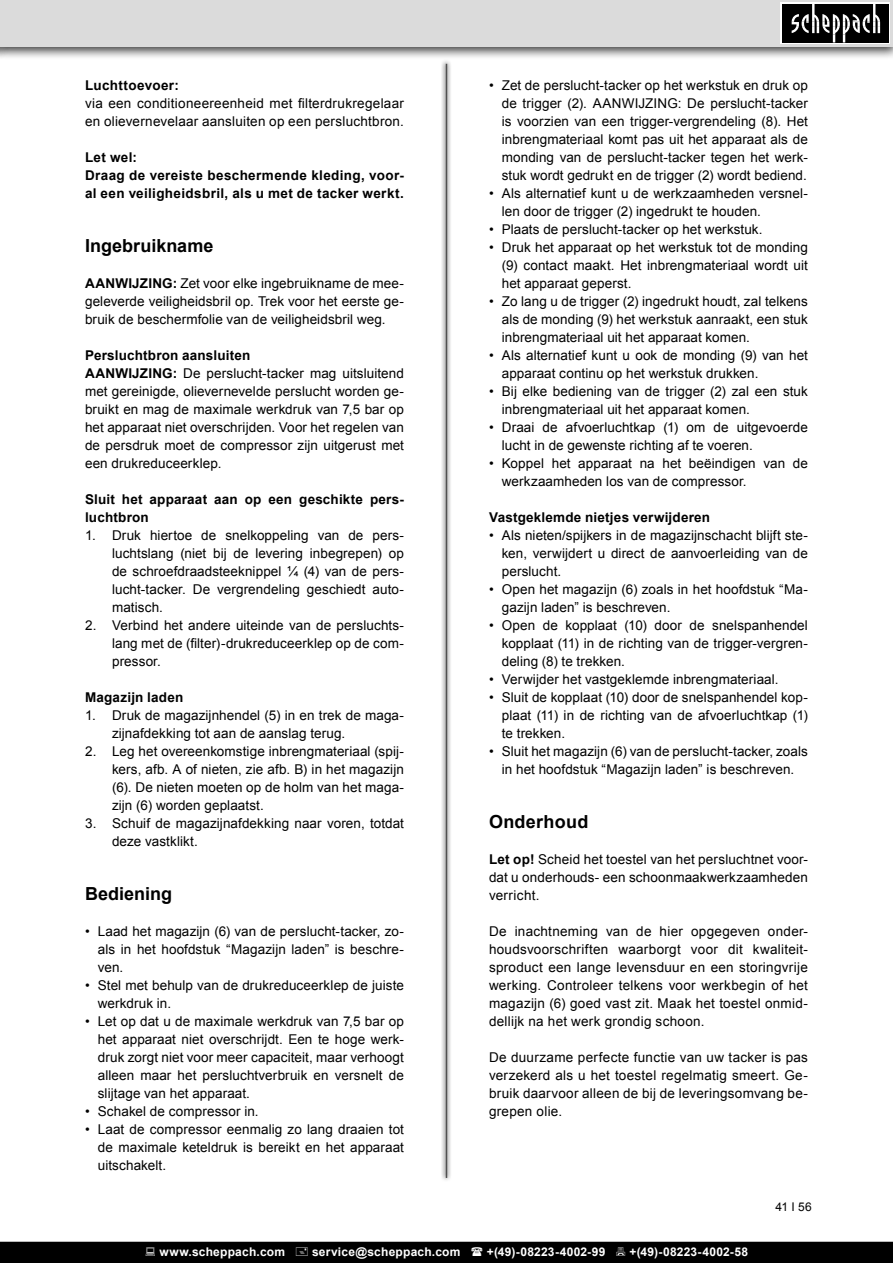
<style>
.page{position:relative;width:893px;height:1263px;background:#fff}
.page>*{position:absolute;margin:0;border:0;box-sizing:border-box;transform-origin:0 0}
.Grundtext_Einzug{font:700 18px "Arial";letter-spacing:.005em;color:#000}
.Grundtext_Einzug-2{font:13.5px/18px "Arial";letter-spacing:.005em;color:#000;text-align:justify}
.Grundtext_Einzug-3{font:700 13.5px/18px "Arial";letter-spacing:.02em;color:#000}
.t1{font:700 12px "Arial";letter-spacing:.02em;color:#fff}
.t2{font:12px "Arial";color:#000}
.s1{font-weight:700}
</style>
<div class="page">
<div style="left:1px;top:1242px;width:891px;height:20px;background:#000"></div>
<div style="left:0;top:1242px;width:893px;height:21px;border:2px solid #000"></div>
<div style="left:0;top:0;width:893px;height:60px;background:#000;opacity:.75"></div>
<div style="left:0;top:0;width:893px;height:46px;background:#dbdbdb"></div>
<div style="left:780px;top:2px;width:110px;height:42px;background:linear-gradient(to right,#040404,#060606)"></div>
<div style="left:782px;top:4px;width:106px;height:38px;background:#000"></div>
<svg style="left:792px;top:4px;width:88px;height:38px"></svg>
<svg style="left:441px;top:59px;width:11px;height:1121px"></svg>
<hr style="left:446px;top:64px;width:1px;height:1114px;background:#505050">
<p class="Grundtext_Einzug-3" style="left:85px;top:77px;width:95px">Luchttoevoer:</p>
<p class="Grundtext_Einzug-2" style="left:85px;top:94px;width:320px">via een conditioneereenheid met filterdrukregelaar en olievernevelaar aansluiten op een persluchtbron.</p>
<p class="Grundtext_Einzug-3" style="left:85px;top:149px;width:54px">Let wel:</p>
<p class="Grundtext_Einzug-3" style="left:85px;top:167px;width:320px">Draag de vereiste beschermende kleding, voor&shy;al een veiligheidsbril, als u met de tacker werkt.</p>
<p class="Grundtext_Einzug" style="left:85px;top:234px;width:130px">Ingebruikname</p>
<p class="Grundtext_Einzug-2" style="left:85px;top:274px;width:320px"><span class="s1">AANWIJZING:</span> Zet voor elke ingebruikname de mee&shy;geleverde veiligheidsbril op. Trek voor het eerste ge&shy;bruik de beschermfolie van de veiligheidsbril weg.</p>
<p class="Grundtext_Einzug-3" style="left:85px;top:347px;width:167px">Persluchtbron aansluiten</p>
<p class="Grundtext_Einzug-2" style="left:85px;top:364px;width:320px"><span class="s1">AANWIJZING:</span> De perslucht-tacker mag uitsluitend met gereinigde, olievernevelde perslucht worden ge&shy;bruikt en mag de maximale werkdruk van 7,5 bar op het apparaat niet overschrijden. Voor het regelen van de persdruk moet de compressor zijn uitgerust met een drukreduceerklep.</p>
<p class="Grundtext_Einzug-3" style="left:85px;top:491px;width:320px">Sluit het apparaat aan op een geschikte pers&shy;luchtbron</p>
<p class="Grundtext_Einzug-2" style="left:112px;top:526px;width:293px;text-indent:-27px">1. Druk hiertoe de snelkoppeling van de pers&shy;luchtslang (niet bij de levering inbegrepen) op de schroefdraadsteeknippel ¼ (4) van de pers&shy;lucht-tacker. De vergrendeling geschiedt auto&shy;matisch.</p>
<p class="Grundtext_Einzug-2" style="left:112px;top:616px;width:293px;text-indent:-27px">2. Verbind het andere uiteinde van de persluchts&shy;lang met de (filter)-drukreduceerklep op de com&shy;pressor.</p>
<p class="Grundtext_Einzug-3" style="left:85px;top:689px;width:100px">Magazijn laden</p>
<p class="Grundtext_Einzug-2" style="left:112px;top:706px;width:293px;text-indent:-27px">1. Druk de magazijnhendel (5) in en trek de maga&shy;zijnafdekking tot aan de aanslag terug.</p>
<p class="Grundtext_Einzug-2" style="left:112px;top:742px;width:293px;text-indent:-27px">2. Leg het overeenkomstige inbrengmateriaal (spij&shy;kers, afb. A of nieten, zie afb. B) in het magazijn (6). De nieten moeten op de holm van het maga&shy;zijn (6) worden geplaatst.</p>
<p class="Grundtext_Einzug-2" style="left:112px;top:814px;width:293px;text-indent:-27px">3. Schuif de magazijnafdekking naar voren, totdat deze vastklikt.</p>
<p class="Grundtext_Einzug" style="left:85px;top:882px;width:88px">Bediening</p>
<p class="Grundtext_Einzug-2" style="left:98px;top:922px;width:308px;text-indent:-13px">• Laad het magazijn (6) van de perslucht-tacker, zo&shy;als in het hoofdstuk “Magazijn laden” is beschre&shy;ven.</p>
<p class="Grundtext_Einzug-2" style="left:98px;top:976px;width:308px;text-indent:-13px">• Stel met behulp van de drukreduceerklep de juiste werkdruk in.</p>
<p class="Grundtext_Einzug-2" style="left:98px;top:1012px;width:308px;text-indent:-13px">• Let op dat u de maximale werkdruk van 7,5 bar op het apparaat niet overschrijdt. Een te hoge werk&shy;druk zorgt niet voor meer capaciteit, maar verhoogt alleen maar het persluchtverbruik en versnelt de slijtage van het apparaat.</p>
<p class="Grundtext_Einzug-2" style="left:85px;top:1102px;width:175px">• Schakel de compressor in.</p>
<p class="Grundtext_Einzug-2" style="left:98px;top:1120px;width:308px;text-indent:-13px">• Laat de compressor eenmalig zo lang draaien tot de maximale keteldruk is bereikt en het apparaat uitschakelt.</p>
<p class="Grundtext_Einzug-2" style="left:502px;top:76px;width:308px;text-indent:-13px">• Zet de perslucht-tacker op het werkstuk en druk op de trigger (2). AANWIJZING: De perslucht-tacker is voorzien van een trigger-vergrendeling (8). Het inbrengmateriaal komt pas uit het apparaat als de monding van de perslucht-tacker tegen het werk&shy;stuk wordt gedrukt en de trigger (2) wordt bediend.</p>
<p class="Grundtext_Einzug-2" style="left:502px;top:184px;width:308px;text-indent:-13px">• Als alternatief kunt u de werkzaamheden versnel&shy;len door de trigger (2) ingedrukt te houden.</p>
<p class="Grundtext_Einzug-2" style="left:489px;top:220px;width:275px">• Plaats de perslucht-tacker op het werkstuk.</p>
<p class="Grundtext_Einzug-2" style="left:502px;top:238px;width:308px;text-indent:-13px">• Druk het apparaat op het werkstuk tot de monding (9) contact maakt. Het inbrengmateriaal wordt uit het apparaat geperst.</p>
<p class="Grundtext_Einzug-2" style="left:502px;top:292px;width:308px;text-indent:-13px">• Zo lang u de trigger (2) ingedrukt houdt, zal telkens als de monding (9) het werkstuk aanraakt, een stuk inbrengmateriaal uit het apparaat komen.</p>
<p class="Grundtext_Einzug-2" style="left:502px;top:346px;width:308px;text-indent:-13px">• Als alternatief kunt u ook de monding (9) van het apparaat continu op het werkstuk drukken.</p>
<p class="Grundtext_Einzug-2" style="left:502px;top:382px;width:308px;text-indent:-13px">• Bij elke bediening van de trigger (2) zal een stuk inbrengmateriaal uit het apparaat komen.</p>
<p class="Grundtext_Einzug-2" style="left:502px;top:418px;width:308px;text-indent:-13px">• Draai de afvoerluchtkap (1) om de uitgevoerde lucht in de gewenste richting af te voeren.</p>
<p class="Grundtext_Einzug-2" style="left:502px;top:454px;width:308px;text-indent:-13px">• Koppel het apparaat na het beëindigen van de werkzaamheden los van de compressor.</p>
<p class="Grundtext_Einzug-3" style="left:489px;top:509px;width:223px">Vastgeklemde nietjes verwijderen</p>
<p class="Grundtext_Einzug-2" style="left:502px;top:526px;width:308px;text-indent:-13px">• Als nieten/spijkers in de magazijnschacht blijft ste&shy;ken, verwijdert u direct de aanvoerleiding van de perslucht.</p>
<p class="Grundtext_Einzug-2" style="left:502px;top:580px;width:308px;text-indent:-13px">• Open het magazijn (6) zoals in het hoofdstuk “Ma&shy;gazijn laden” is beschreven.</p>
<p class="Grundtext_Einzug-2" style="left:502px;top:616px;width:308px;text-indent:-13px">• Open de kopplaat (10) door de snelspanhendel kopplaat (11) in de richting van de trigger-vergren&shy;deling (8) te trekken.</p>
<p class="Grundtext_Einzug-2" style="left:489px;top:670px;width:291px">• Verwijder het vastgeklemde inbrengmateriaal.</p>
<p class="Grundtext_Einzug-2" style="left:502px;top:688px;width:308px;text-indent:-13px">• Sluit de kopplaat (10) door de snelspanhendel kop&shy;plaat (11) in de richting van de afvoerluchtkap (1) te trekken.</p>
<p class="Grundtext_Einzug-2" style="left:489px;top:742px;width:320px;text-align:center">• Sluit het magazijn (6) van de perslucht-tacker, zoals in het hoofdstuk “Magazijn laden” is beschreven.</p>
<p class="Grundtext_Einzug" style="left:489px;top:810px;width:101px">Onderhoud</p>
<p class="Grundtext_Einzug-2" style="left:489px;top:850px;width:320px"><span class="s1">Let op!</span> Scheid het toestel van het persluchtnet voor&shy;dat u onderhouds- een schoonmaakwerkzaamheden verricht.</p>
<p class="Grundtext_Einzug-2" style="left:489px;top:922px;width:320px">De inachtneming van de hier opgegeven onder&shy;houdsvoorschriften waarborgt voor dit kwaliteit&shy;sproduct een lange levensduur en een storingvrije werking. Controleer telkens voor werkbegin of het magazijn (6) goed vast zit. Maak het toestel onmid&shy;dellijk na het werk grondig schoon.</p>
<p class="Grundtext_Einzug-2" style="left:489px;top:1048px;width:320px">De duurzame perfecte functie van uw tacker is pas verzekerd als u het toestel regelmatig smeert. Ge&shy;bruik daarvoor alleen de bij de leveringsomvang be&shy;grepen olie.</p>
<p class="t2" style="left:776px;top:1199px;width:38px">41 І 56</p>
<p class="t1" style="left:159px;top:1244px;width:127px">www.scheppach.com</p>
<p class="t1" style="left:312px;top:1244px;width:150px">service@scheppach.com</p>
<p class="t1" style="left:487px;top:1244px;width:120px">+(49)-08223-4002-99</p>
<p class="t1" style="left:629px;top:1244px;width:120px">+(49)-08223-4002-58</p>
</div>
